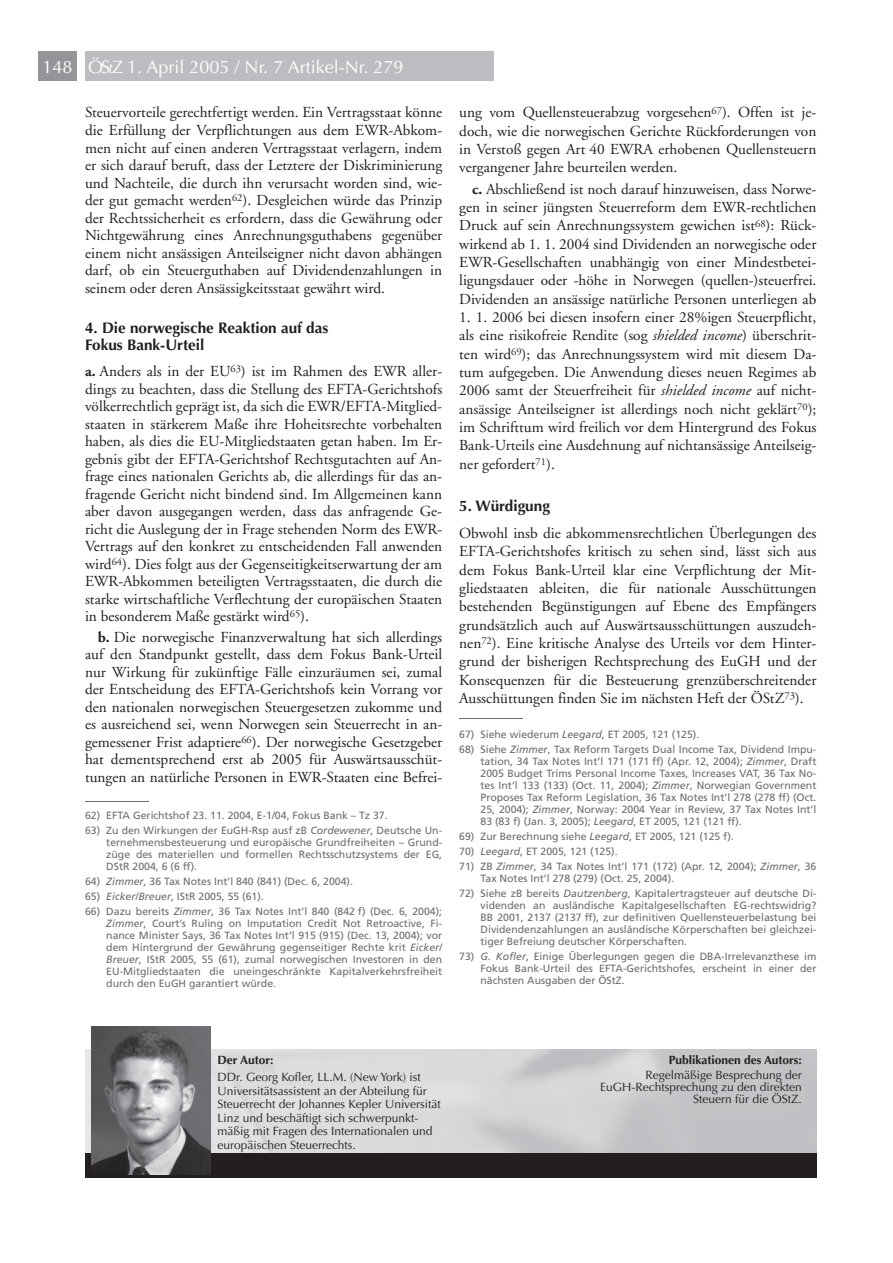
<style>
.page{position:relative;width:893px;height:1263px;background:#fff}
.page>*{position:absolute;margin:0;border:0;box-sizing:border-box;transform-origin:0 0}
.t1{font:18px "Optima LT";color:#fff}
.t2{font:15.3px/17.5px "Adobe Garamond";color:#231f20;text-align:justify}
.t3{font:700 15.3px/16.8px "Optima LT";color:#231f20}
.t4{font:12px/13.5px "Optima LT";color:#231f20}
.t5{font:700 12px "Optima LT";color:#231f20}
.t6{font:10.5px/12px "Frutiger";color:#6c6d70;text-align:justify}
.s1{font-style:italic;font-size:15px}
.s2{font-weight:700}
.s3{font-style:italic}
</style>
<div class="page">
<div style="left:38px;top:51px;width:39px;height:30px;background:#939598"></div>
<hr style="left:85px;top:801px;width:64px;height:1px;background:#6c6d70">
<hr style="left:459px;top:719px;width:64px;height:1px;background:#6c6d70">
<div style="left:85px;top:1153px;width:731px;height:25px;background:#231f20"></div>
<img style="left:92px;top:1027px;width:119px;height:147px">
<div style="left:85px;top:51px;width:408px;height:30px;background:#bcbdc0"></div>
<p class="t1" style="left:42px;top:57px;width:32px">148</p>
<p class="t1" style="left:88px;top:57px;width:317px">ÖS<span class="s1">t</span>Z 1. April 2005 / Nr. 7 Artikel-Nr. 279</p>
<p class="t2" style="left:85px;top:104px;width:359px">Steuervorteile gerechtfertigt werden. Ein Vertragsstaat könne die Erfüllung der Verpflichtungen aus dem EWR-Abkom&shy;men nicht auf einen anderen Vertragsstaat verlagern, indem er sich darauf beruft, dass der Letztere der Diskriminierung und Nachteile, die durch ihn verursacht worden sind, wie&shy;der gut gemacht werden<sup>62</sup>). Desgleichen würde das Prinzip der Rechtssicherheit es erfordern, dass die Gewährung oder Nichtgewährung eines Anrechnungsguthabens gegenüber einem nicht ansässigen Anteilseigner nicht davon abhängen darf, ob ein Steuerguthaben auf Dividendenzahlungen in seinem oder deren Ansässigkeitsstaat gewährt wird.</p>
<p class="t3" style="left:85px;top:319px;width:245px">4. Die norwegische Reaktion auf das<br>Fokus Bank-Urteil</p>
<p class="t2" style="left:85px;top:363px;width:359px"><span class="s2">a.</span> Anders als in der EU<sup>63</sup>) ist im Rahmen des EWR aller&shy;dings zu beachten, dass die Stellung des EFTA-Ge richts hofs völkerrechtlich geprägt ist, da sich die EWR/EFTA-Mitglied&shy;staaten in stärkerem Maße ihre Hoheitsrechte vorbehalten haben, als dies die EU-Mitgliedstaaten getan haben. Im Er&shy;gebnis gibt der EFTA-Gerichts hof Rechtsgutachten auf An&shy;frage eines nationalen Gerichts ab, die allerdings für das an&shy;fragende Gericht nicht bindend sind. Im Allgemeinen kann aber davon ausgegangen werden, dass das anfragende Ge&shy;richt die Auslegung der in Frage stehenden Norm des EWR-Vertrags auf den konkret zu entscheidenden Fall anwenden wird<sup>64</sup>). Dies folgt aus der Gegenseitigkeitserwartung der am EWR-Abkommen beteiligten Vertragsstaaten, die durch die starke wirtschaftliche Verflechtung der europäischen Staaten in besonderem Maße gestärkt wird<sup>65</sup>).</p>
<p class="t2" style="left:85px;top:628px;width:359px;text-indent:13px"><span class="s2">b.</span> Die norwegische Finanzverwaltung hat sich allerdings auf den Standpunkt gestellt, dass dem Fokus Bank-Urteil nur Wirkung für zukünftige Fälle einzuräumen sei, zumal der Entscheidung des EFTA-Gerichtshofs kein Vorrang vor den nationalen norwegischen Steuergesetzen zukomme und es ausreichend sei, wenn Norwegen sein Steuerrecht in an&shy;gemessener Frist adaptiere<sup>66</sup>). Der norwegische Gesetzgeber hat dementsprechend erst ab 2005 für Auswärtsausschüt&shy;tungen an natürliche Personen in EWR-Staaten eine Befrei-</p>
<p class="t6" style="left:85px;top:809px;width:304px">62) EFTA Gerichtshof 23. 11. 2004, E-1/04, Fokus Bank – Tz 37.</p>
<p class="t6" style="left:106px;top:824px;width:337px;text-indent:-21px">63) Zu den Wirkungen der EuGH-Rsp ausf zB <span class="s3">Cordewener</span>, Deutsche Un&shy;ternehmensbesteuerung und europäische Grundfreiheiten – Grund&shy;züge des materiellen und formellen Rechtsschutzsystems der EG, DStR 2004, 6 (6 ff).</p>
<p class="t6" style="left:85px;top:875px;width:269px">64) <span class="s3">Zimmer</span>, 36 Tax Notes Int’l 840 (841) (Dec. 6, 2004).</p>
<p class="t6" style="left:85px;top:890px;width:180px">65) <span class="s3">Eicker/Breuer</span>, IStR 2005, 55 (61).</p>
<p class="t6" style="left:106px;top:905px;width:337px;text-indent:-21px">66) Dazu bereits <span class="s3">Zimmer</span>, 36 Tax Notes Int’l 840 (842 f) (Dec. 6, 2004); <span class="s3">Zimmer</span>, Court’s Ruling on Imputation Credit Not Retroactive, Fi&shy;nance Minister Says, 36 Tax Notes Int’l 915 (915) (Dec. 13, 2004); vor dem Hintergrund der Gewährung gegenseitiger Rechte krit <span class="s3">Eicker/ Breuer</span>, IStR 2005, 55 (61), zumal norwegischen Investoren in den EU-Mitgliedstaaten die uneingeschränkte Kapitalverkehrsfreiheit durch den EuGH garantiert würde.</p>
<p class="t2" style="left:459px;top:104px;width:359px;line-height:18.3px">ung vom Quellensteuerabzug vorgesehen<sup>67</sup>). Offen ist je&shy;doch, wie die norwegischen Gerichte Rückforderungen von in Verstoß gegen Art 40 EWRA erhobenen Quellensteuern vergangener Jahre beurteilen werden.</p>
<p class="t2" style="left:459px;top:180px;width:359px;line-height:18.3px;text-indent:13px"><span class="s2">c.</span> Abschließend ist noch darauf hinzuweisen, dass Norwe&shy;gen in seiner jüngsten Steuerreform dem EWR-rechtlichen Druck auf sein Anrechnungssystem gewichen ist<sup>68</sup>): Rück&shy;wirkend ab 1. 1. 2004 sind Dividenden an norwegische oder EWR-Gesellschaften unabhängig von einer Mindestbetei&shy;ligungsdauer oder -höhe in Norwegen (quellen-)steuerfrei.<br>Dividenden an ansässige natürliche Personen unterliegen ab</p>
<p class="t2" style="left:459px;top:309px;width:359px;line-height:18.3px">1. 1. 2006 bei diesen insofern einer 28%igen Steuerpflicht, als eine risikofreie Rendite (sog <span class="s3">shielded income</span>) überschrit&shy;ten wird<sup>69</sup>); das Anrechnungssystem wird mit diesem Da&shy;tum aufgegeben. Die Anwendung dieses neuen Regimes ab 2006 samt der Steuerfreiheit für <span class="s3">shielded income</span> auf nicht&shy;ansässige Anteilseigner ist allerdings noch nicht geklärt<sup>70</sup>); im Schrifttum wird freilich vor dem Hintergrund des Fokus Bank-Urteils eine Ausdehnung auf nichtansässige Anteilseig&shy;ner gefordert<sup>71</sup>).</p>
<p class="t3" style="left:459px;top:497px;width:92px">5. Würdigung</p>
<p class="t2" style="left:459px;top:524px;width:359px;line-height:18.3px">Obwohl insb die abkommensrechtlichen Überlegungen des EFTA-Ge richts hofes kritisch zu sehen sind, lässt sich aus dem Fokus Bank-Urteil klar eine Verpflichtung der Mit&shy;gliedstaaten ableiten, die für nationale Ausschüttungen bestehenden Begünstigungen auf Ebene des Empfängers grundsätzlich auch auf Auswärtsausschüttungen auszudeh&shy;nen<sup>72</sup>). Eine kritische Analyse des Urteils vor dem Hinter&shy;grund der bisherigen Rechtsprechung des EuGH und der Konsequenzen für die Besteuerung grenzüberschreitender Ausschüttungen finden Sie im nächsten Heft der ÖStZ<sup>73</sup>).</p>
<p class="t6" style="left:459px;top:729px;width:242px">67) Siehe wiederum <span class="s3">Leegard</span>, ET 2005, 121 (125).</p>
<p class="t6" style="left:480px;top:744px;width:337px;text-indent:-21px">68) Siehe <span class="s3">Zimmer</span>, Tax Reform Targets Dual Income Tax, Dividend Impu&shy;tation, 34 Tax Notes Int’l 171 (171 ff) (Apr. 12, 2004); <span class="s3">Zimmer</span>, Draft 2005 Budget Trims Personal Income Taxes, Increases VAT, 36 Tax No&shy;tes Int’l 133 (133) (Oct. 11, 2004); <span class="s3">Zimmer</span>, Norwegian Government Proposes Tax Reform Legislation, 36 Tax Notes Int’l 278 (278 ff) (Oct.<br>25, 2004); <span class="s3">Zimmer</span>, Norway: 2004 Year in Review, 37 Tax Notes Int’l 83 (83 f) (Jan. 3, 2005); <span class="s3">Leegard</span>, ET 2005, 121 (121 ff).</p>
<p class="t6" style="left:459px;top:831px;width:276px">69) Zur Berechnung siehe <span class="s3">Leegard</span>, ET 2005, 121 (125 f).</p>
<p class="t6" style="left:459px;top:846px;width:160px">70) <span class="s3">Leegard</span>, ET 2005, 121 (125).</p>
<p class="t6" style="left:480px;top:861px;width:337px;text-indent:-21px">71) ZB <span class="s3">Zimmer</span>, 34 Tax Notes Int’l 171 (172) (Apr. 12, 2004); <span class="s3">Zimmer</span>, 36<br>Tax Notes Int’l 278 (279) (Oct. 25, 2004).</p>
<p class="t6" style="left:480px;top:888px;width:337px;text-indent:-21px">72) Siehe zB bereits <span class="s3">Dautzenberg</span>, Kapitalertragsteuer auf deutsche Di&shy;videnden an ausländische Kapitalgesellschaften EG-rechts widrig?<br>BB 2001, 2137 (2137 ff), zur definitiven Quellensteuerbelastung bei Dividendenzahlungen an ausländische Körperschaften bei gleichzei&shy;tiger Befreiung deutscher Körperschaften.</p>
<p class="t6" style="left:480px;top:951px;width:337px;text-indent:-21px">73) <span class="s3">G. Kofler</span>, Einige Überlegungen gegen die DBA-Irrelevanzthese im Fokus Bank-Urteil des EFTA-Gerichtshofes, erscheint in einer der nächsten Ausgaben der ÖStZ.</p>
<p class="t5" style="left:218px;top:1052px;width:57px">Der Autor:</p>
<p class="t4" style="left:218px;top:1070px;width:225px">DDr. Georg Kofler, LL.M. (New York) ist Universitätsassistent an der Abteilung für Steuerrecht der Johannes Kepler Universität Linz und beschäftigt sich schwerpunkt&shy;mäßig mit Fragen des Internationalen und europäischen Steuerrechts.</p>
<p class="t5" style="left:669px;top:1052px;width:135px">Publikationen des Autors:</p>
<p class="t4" style="left:600px;top:1068px;width:203px;line-height:12px;text-align:right">Regelmäßige Besprechung der<br>EuGH-Rechtsprechung zu den direkten<br>Steuern für die ÖStZ.</p>
</div>
